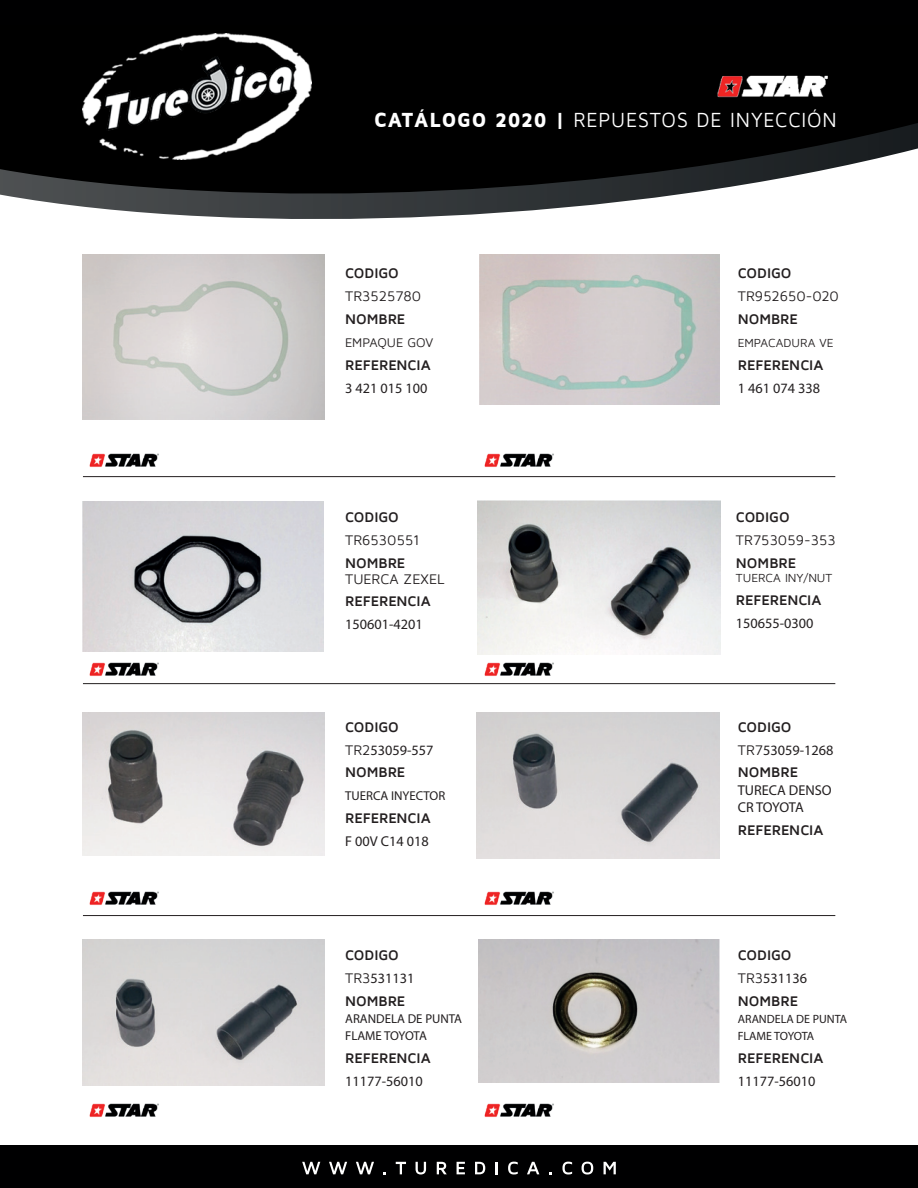
<style>
.page{position:relative;width:918px;height:1188px;background:#fff}
.page>*{position:absolute;margin:0;border:0;box-sizing:border-box;transform-origin:0 0}
.t1{font:21px "Maven Pro";letter-spacing:.045em;color:#fff;scale:.93 1}
.t2{font:700 14.25px "Maven Pro";letter-spacing:-.005em;color:#231f20}
.t3{font:14.25px/17.1px "Myriad Pro";color:#231f20}
.t4{font:14.25px "Maven Pro";color:#231f20}
.t5{font:12.9px/17.1px "Myriad Pro";color:#231f20}
.t6{font:12.9px "Maven Pro";letter-spacing:-.015em;color:#231f20}
.t7{font:12px/17.1px "Myriad Pro";color:#231f20}
.t8{font:12px "Maven Pro";color:#231f20}
.s1{font-weight:900}
.s2{font-family:"Maven Pro"}
</style>
<div class="page">
<svg style="left:0;top:194px;width:681px;height:25px"></svg>
<svg style="left:0;top:0;width:918px;height:194px;background:#0c0c0d"></svg>
<img style="left:83px;top:34px;width:228px;height:126px">
<div style="left:0;top:1145px;width:918px;height:43px;background:#000001"></div>
<svg style="left:302px;top:1162px;width:18px;height:12px"></svg>
<svg style="left:329px;top:1162px;width:18px;height:12px"></svg>
<svg style="left:356px;top:1162px;width:18px;height:12px"></svg>
<svg style="left:396px;top:1162px;width:10px;height:12px"></svg>
<svg style="left:416px;top:1162px;width:10px;height:12px"></svg>
<svg style="left:437px;top:1162px;width:10px;height:12px"></svg>
<svg style="left:457px;top:1162px;width:8px;height:12px"></svg>
<svg style="left:475px;top:1162px;width:10px;height:12px"></svg>
<svg style="left:496px;top:1162px;width:2px;height:12px"></svg>
<svg style="left:508px;top:1162px;width:10px;height:12px"></svg>
<svg style="left:527px;top:1162px;width:12px;height:12px"></svg>
<svg style="left:562px;top:1162px;width:10px;height:12px"></svg>
<svg style="left:582px;top:1162px;width:11px;height:12px"></svg>
<svg style="left:604px;top:1162px;width:12px;height:12px"></svg>
<hr style="left:83px;top:476px;width:752px;height:1px;background:#231f20">
<hr style="left:83px;top:683px;width:752px;height:1px;background:#231f20">
<img style="left:89px;top:453px;width:70px;height:14px">
<img style="left:484px;top:453px;width:70px;height:14px">
<img style="left:83px;top:662px;width:81px;height:22px">
<img style="left:478px;top:662px;width:81px;height:22px">
<img style="left:89px;top:891px;width:70px;height:14px">
<img style="left:484px;top:891px;width:70px;height:14px">
<hr style="left:83px;top:915px;width:752px;height:1px;background:#231f20">
<img style="left:89px;top:1103px;width:70px;height:14px">
<img style="left:484px;top:1103px;width:70px;height:14px">
<img style="left:83px;top:255px;width:241px;height:164px">
<img style="left:479px;top:255px;width:241px;height:150px">
<img style="left:83px;top:502px;width:241px;height:150px">
<img style="left:478px;top:501px;width:242px;height:154px">
<img style="left:83px;top:713px;width:241px;height:142px">
<img style="left:477px;top:713px;width:242px;height:145px">
<img style="left:83px;top:939px;width:241px;height:147px">
<img style="left:478px;top:939px;width:241px;height:144px">
<img style="left:707px;top:57px;width:128px;height:52px">
<h1 class="t1" style="left:374px;top:109px;width:499px"><span class="s1">CATÁLOGO 2020 |</span> REPUESTOS DE INYECCIÓN</h1>
<p class="t2" style="left:345px;top:266px;width:55px">CODIGO</p>
<p class="t4" style="left:345px;top:289px;width:78px">TR3525780</p>
<p class="t2" style="left:345px;top:312px;width:62px">NOMBRE</p>
<p class="t6" style="left:345px;top:336px;width:90px">EMPAQUE GOV</p>
<p class="t2" style="left:345px;top:357px;width:87px">REFERENCIA</p>
<p class="t3" style="left:345px;top:379px;width:84px">3 421 015 100</p>
<p class="t2" style="left:345px;top:510px;width:55px">CODIGO</p>
<p class="t4" style="left:345px;top:533px;width:76px">TR6530551</p>
<p class="t2" style="left:345px;top:556px;width:62px">NOMBRE</p>
<p class="t4" style="left:345px;top:571px;width:101px">TUERCA ZEXEL</p>
<p class="t2" style="left:345px;top:594px;width:87px">REFERENCIA</p>
<p class="t3" style="left:345px;top:616px;width:79px">150601-4201</p>
<p class="t2" style="left:345px;top:719px;width:55px">CODIGO</p>
<p class="t3" style="left:345px;top:741px;width:90px"><span class="s2">TR2</span>53059-557</p>
<p class="t2" style="left:345px;top:765px;width:62px">NOMBRE</p>
<p class="t5" style="left:345px;top:787px;width:102px">TUERCA INYECTOR</p>
<p class="t2" style="left:345px;top:811px;width:87px">REFERENCIA</p>
<p class="t3" style="left:345px;top:833px;width:85px">F 00V C14 018</p>
<p class="t2" style="left:345px;top:948px;width:55px">CODIGO</p>
<p class="t3" style="left:345px;top:969px;width:71px"><span class="s2">TR3</span>531131</p>
<p class="t2" style="left:345px;top:993px;width:62px">NOMBRE</p>
<p class="t5" style="left:345px;top:1010px;width:119px">ARANDELA DE PUNTA<br>FLAME TOYOTA</p>
<p class="t2" style="left:345px;top:1050px;width:87px">REFERENCIA</p>
<p class="t3" style="left:345px;top:1072px;width:79px">11177-56010</p>
<p class="t2" style="left:738px;top:266px;width:55px">CODIGO</p>
<p class="t4" style="left:738px;top:289px;width:103px">TR952650-020</p>
<p class="t2" style="left:738px;top:312px;width:62px">NOMBRE</p>
<p class="t8" style="left:738px;top:337px;width:97px">EMPACADURA VE</p>
<p class="t2" style="left:738px;top:357px;width:87px">REFERENCIA</p>
<p class="t3" style="left:738px;top:379px;width:84px">1 461 074 338</p>
<p class="t2" style="left:736px;top:510px;width:55px">CODIGO</p>
<p class="t4" style="left:736px;top:533px;width:101px">TR753059-353</p>
<p class="t2" style="left:736px;top:556px;width:62px">NOMBRE</p>
<p class="t8" style="left:736px;top:572px;width:98px">TUERCA INY/NUT</p>
<p class="t2" style="left:736px;top:593px;width:87px">REFERENCIA</p>
<p class="t3" style="left:736px;top:614px;width:79px">150655-0300</p>
<p class="t2" style="left:738px;top:719px;width:55px">CODIGO</p>
<p class="t3" style="left:738px;top:741px;width:97px"><span class="s2">TR7</span>53059-1268</p>
<p class="t2" style="left:738px;top:765px;width:62px">NOMBRE</p>
<p class="t3" style="left:738px;top:781px;width:95px">TURECA DENSO<br>CR TOYOTA</p>
<p class="t2" style="left:738px;top:822px;width:87px">REFERENCIA</p>
<p class="t2" style="left:738px;top:948px;width:55px">CODIGO</p>
<p class="t3" style="left:738px;top:969px;width:71px"><span class="s2">TR3</span>531136</p>
<p class="t2" style="left:738px;top:993px;width:62px">NOMBRE</p>
<p class="t7" style="left:738px;top:1010px;width:111px">ARANDELA DE PUNTA<br>FLAME TOYOTA</p>
<p class="t2" style="left:738px;top:1050px;width:87px">REFERENCIA</p>
<p class="t3" style="left:738px;top:1072px;width:79px">11177-56010</p>
</div>
